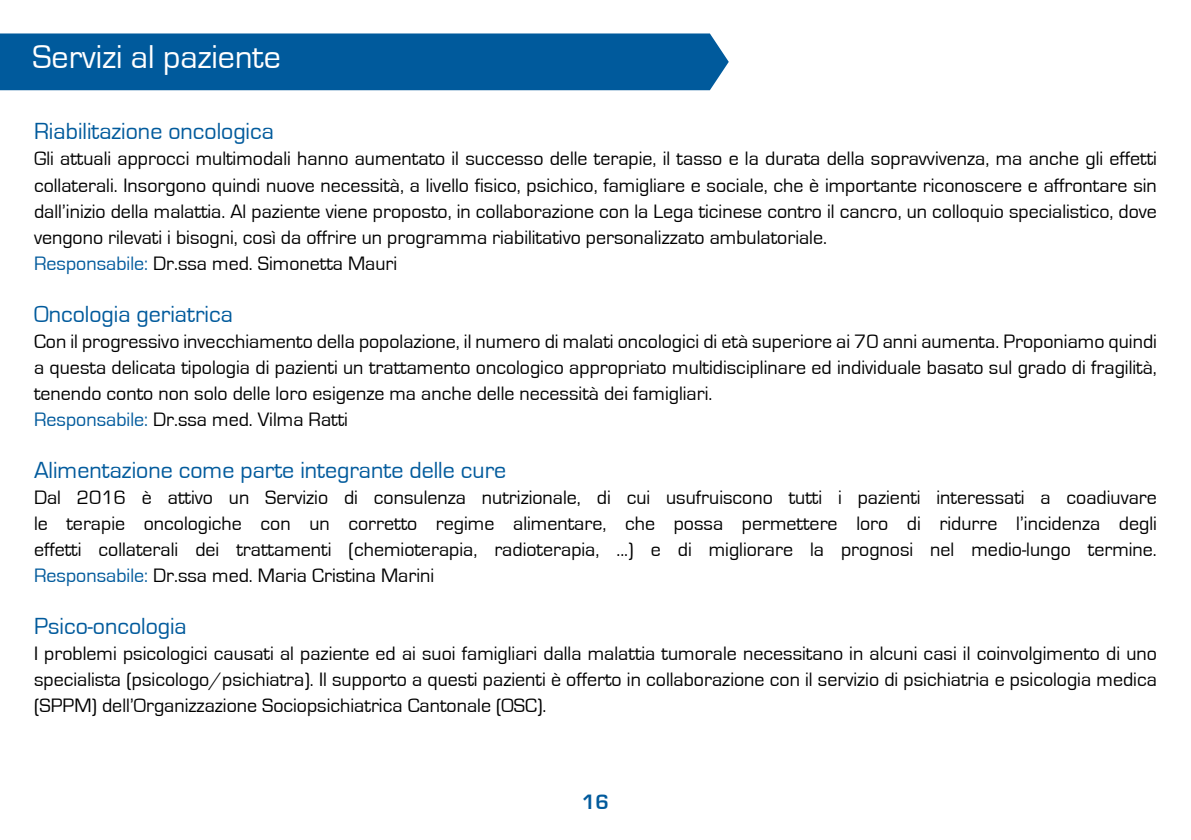
<style>
.page{position:relative;width:1191px;height:840px;background:#fff}
.page>*{position:absolute;margin:0;border:0;box-sizing:border-box;transform-origin:0 0}
.t1{font:34px "Eurostile";color:#fff}
.t2{font:24px "Eurostile";color:#005a9c}
.t3{font:20px/26px "Eurostile";color:#000}
.t4{font:600 19.2px "Eurostile";color:#005a9c}
.s1{color:#005a9c}
</style>
<div class="page">
<div style="left:0;top:33px;width:729px;height:57px;background:#005a9c"></div>
<h1 class="t1" style="left:33px;top:39px;width:250px">Servizi al paziente</h1>
<p class="t2" style="left:34px;top:118px;width:241px">Riabilitazione oncologica</p>
<p class="t3" style="left:34px;top:146px;width:1124px">Gli attuali approcci multimodali hanno aumentato il successo delle terapie, il tasso e la durata della sopravvivenza, ma anche gli effetti collaterali. Insorgono quindi nuove necessità, a livello fisico, psichico, famigliare e sociale, che è importante riconoscere e affrontare sin dall’inizio della malattia. Al paziente viene proposto, in collaborazione con la Lega ticinese contro il cancro, un colloquio specialistico, dove vengono rilevati i bisogni, così da offrire un programma riabilitativo personalizzato ambulatoriale.<br><span class="s1">Responsabile:</span> Dr.ssa med. Simonetta Mauri</p>
<p class="t2" style="left:34px;top:300px;width:200px">Oncologia geriatrica</p>
<p class="t3" style="left:34px;top:328px;width:1124px">Con il progressivo invecchiamento della popolazione, il numero di malati oncologici di età superiore ai 70 anni aumenta. Proponiamo quindi a questa delicata tipologia di pazienti un trattamento oncologico appropriato multidisciplinare ed individuale basato sul grado di fragilità, tenendo conto non solo delle loro esigenze ma anche delle necessità dei famigliari.<br><span class="s1">Responsabile:</span> Dr.ssa med. Vilma Ratti</p>
<p class="t2" style="left:34px;top:456px;width:474px">Alimentazione come parte integrante delle cure</p>
<p class="t3" style="left:34px;top:484px;width:1124px;text-align:justify">Dal 2016 è attivo un Servizio di consulenza nutrizionale, di cui usufruiscono tutti i pazienti interessati a coadiuvare le terapie oncologiche con un corretto regime alimentare, che possa permettere loro di ridurre l’incidenza degli effetti collaterali dei trattamenti (chemioterapia, radioterapia, ...) e di migliorare la prognosi nel medio-lungo termine.<br><span class="s1">Responsabile:</span> Dr.ssa med. Maria Cristina Marini</p>
<p class="t2" style="left:34px;top:612px;width:154px">Psico-oncologia</p>
<p class="t3" style="left:34px;top:640px;width:1124px;text-align:justify">I problemi psicologici causati al paziente ed ai suoi famigliari dalla malattia tumorale necessitano in alcuni casi il coinvolgimento di uno specialista (psicologo/psichiatra). Il supporto a questi pazienti è offerto in collaborazione con il servizio di psichiatria e psicologia medica (SPPM) dell’Organizzazione Sociopsichiatrica Cantonale (OSC).</p>
<p class="t4" style="left:582px;top:789px;width:29px">16</p>
</div>
